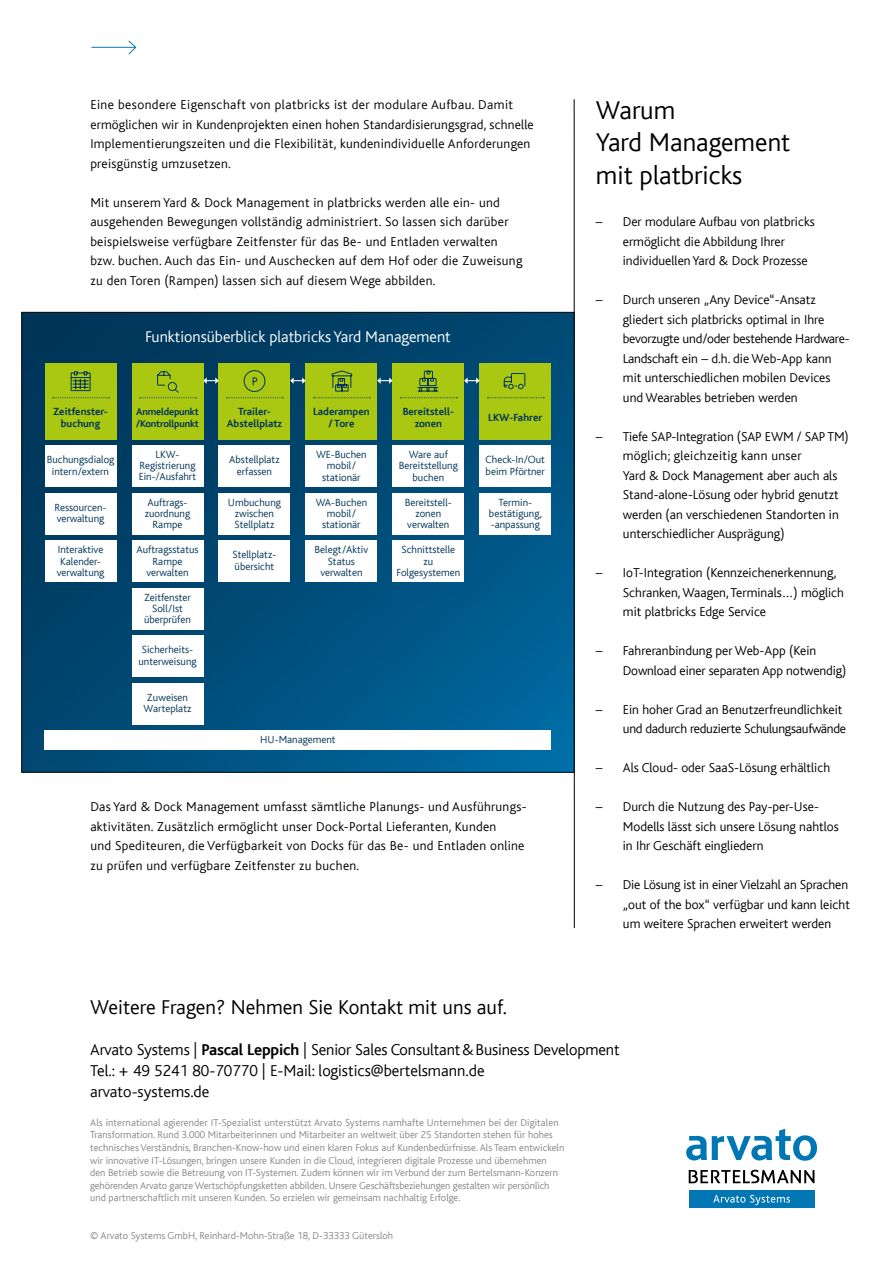
<style>
.page{position:relative;width:893px;height:1263px;background:#fff}
.page>*{position:absolute;margin:0;border:0;box-sizing:border-box;transform-origin:0 0}
.H2_grau{font:300 27px/32.4px "Bliss";color:#000}
.H3_grau{font:300 21px "Bliss";color:#000}
.Fliesstext_grau{font:300 16.5px "Bliss";letter-spacing:-.01em;color:#000}
.t1{font:300 16.35px "Bliss";color:#fff}
.Fließtext{font:300 13.5px/19.5px "Bliss";color:#000}
.Fließtext-2{font:300 13.5px/19.5px "Bliss";letter-spacing:.02em;color:#000}
.t2{font:300 10.8px/11.4px "Bliss";color:#003457;text-align:center}
.t3{font:700 10.8px/11.4px "Bliss";color:#003457;text-align:center}
.t4{font:300 10.5px/12.6px "Bliss";color:#878787}
.t5{font:700 10.35px/11.4px "Bliss";letter-spacing:-.02em;color:#003457}
.s1{font-weight:700}
</style>
<div class="page">
<hr style="left:574px;top:99px;width:1px;height:829px;background:#000">
<hr style="left:92px;top:47px;width:44px;height:1px;background:#0779b5">
<svg style="left:128px;top:40px;width:9px;height:15px"></svg>
<div style="left:689px;top:1190px;width:125px;height:18px;background:#0077b4"></div>
<svg style="left:713px;top:1195px;width:77px;height:10px"></svg>
<svg style="left:689px;top:1170px;width:125px;height:13px"></svg>
<svg style="left:686px;top:1129px;width:131px;height:32px"></svg>
<svg style="left:23px;top:314px;width:549px;height:456px;background:#034f79"></svg>
<div style="left:45px;top:364px;width:71px;height:76px;background:#aac811"></div>
<div style="left:132px;top:364px;width:71px;height:76px;background:#aac811"></div>
<div style="left:219px;top:364px;width:71px;height:76px;background:#aac811"></div>
<div style="left:306px;top:364px;width:71px;height:76px;background:#aac811"></div>
<div style="left:393px;top:364px;width:71px;height:76px;background:#aac811"></div>
<div style="left:480px;top:364px;width:71px;height:76px;background:#aac811"></div>
<div style="left:45px;top:445px;width:71px;height:42px;background:#fff"></div>
<div style="left:45px;top:493px;width:71px;height:42px;background:#fff"></div>
<div style="left:45px;top:540px;width:71px;height:42px;background:#fff"></div>
<div style="left:132px;top:445px;width:71px;height:42px;background:#fff"></div>
<div style="left:132px;top:493px;width:71px;height:42px;background:#fff"></div>
<div style="left:132px;top:540px;width:71px;height:42px;background:#fff"></div>
<div style="left:132px;top:588px;width:71px;height:42px;background:#fff"></div>
<div style="left:132px;top:635px;width:71px;height:42px;background:#fff"></div>
<div style="left:132px;top:683px;width:71px;height:42px;background:#fff"></div>
<div style="left:45px;top:730px;width:506px;height:19px;background:#fff"></div>
<div style="left:219px;top:445px;width:71px;height:42px;background:#fff"></div>
<div style="left:219px;top:493px;width:71px;height:42px;background:#fff"></div>
<div style="left:219px;top:540px;width:71px;height:42px;background:#fff"></div>
<div style="left:306px;top:445px;width:71px;height:42px;background:#fff"></div>
<div style="left:306px;top:493px;width:71px;height:42px;background:#fff"></div>
<div style="left:306px;top:540px;width:71px;height:42px;background:#fff"></div>
<div style="left:393px;top:445px;width:71px;height:42px;background:#fff"></div>
<div style="left:393px;top:493px;width:71px;height:42px;background:#fff"></div>
<div style="left:393px;top:540px;width:71px;height:42px;background:#fff"></div>
<div style="left:480px;top:445px;width:71px;height:42px;background:#fff"></div>
<div style="left:480px;top:493px;width:71px;height:42px;background:#fff"></div>
<svg style="left:53px;top:397px;width:56px;height:1px"></svg>
<svg style="left:488px;top:397px;width:56px;height:1px"></svg>
<svg style="left:203px;top:377px;width:16px;height:7px"></svg>
<svg style="left:290px;top:377px;width:16px;height:7px"></svg>
<svg style="left:377px;top:377px;width:16px;height:7px"></svg>
<svg style="left:464px;top:377px;width:16px;height:7px"></svg>
<svg style="left:70px;top:371px;width:21px;height:20px"></svg>
<svg style="left:314px;top:370px;width:56px;height:28px"></svg>
<svg style="left:503px;top:373px;width:23px;height:17px"></svg>
<svg style="left:401px;top:370px;width:56px;height:28px"></svg>
<svg style="left:140px;top:371px;width:56px;height:27px"></svg>
<svg style="left:227px;top:370px;width:56px;height:28px"></svg>
<p class="Fließtext-2" style="left:90px;top:95px;width:445px">Eine besondere Eigenschaft von platbricks ist der modulare Aufbau. Damit ermöglichen wir in Kundenprojekten einen hohen Standardisierungsgrad, schnelle Implementierungszeiten und die Flexibilität, kundenindividuelle Anforderungen preisgünstig umzusetzen.</p>
<p class="Fließtext-2" style="left:90px;top:193px;width:434px">Mit unserem Yard &amp; Dock Management in platbricks werden alle ein- und ausgehenden Bewegungen vollständig administriert. So lassen sich darüber beispielsweise verfügbare Zeitfenster für das Be- und Entladen verwalten bzw. buchen. Auch das Ein- und Auschecken auf dem Hof oder die Zuweisung zu den Toren (Rampen) lassen sich auf diesem Wege abbilden.</p>
<p class="t1" style="left:145px;top:328px;width:307px">Funktionsüberblick platbricks Yard Management</p>
<p class="t3" style="left:53px;top:406px;width:56px">Zeitfenster&shy;buchung</p>
<p class="t5" style="left:136px;top:406px;width:64px">Anmeldepunkt /Kontrollpunkt</p>
<p class="t3" style="left:227px;top:406px;width:57px">Trailer-<br>Abstellplatz</p>
<p class="t3" style="left:313px;top:406px;width:58px">Laderampen / Tore</p>
<p class="t3" style="left:403px;top:406px;width:53px">Bereitstell - zonen</p>
<p class="t3" style="left:488px;top:412px;width:56px">LKW-Fahrer</p>
<p class="t2" style="left:47px;top:454px;width:69px">Buchungsdialog intern/extern</p>
<p class="t2" style="left:54px;top:502px;width:54px;text-align:left">Ressourcen&shy;verwaltung</p>
<p class="t2" style="left:57px;top:544px;width:49px">Interaktive<br>Kalender&shy;verwaltung</p>
<p class="t2" style="left:139px;top:448px;width:59px">LKW-<br>Registrierung<br>Ein-/Ausfahrt</p>
<p class="t2" style="left:145px;top:496px;width:47px">Auftrags&shy;zuordnung<br>Rampe</p>
<p class="t2" style="left:136px;top:544px;width:64px">Auftragsstatus<br>Rampe verwalten</p>
<p class="t2" style="left:144px;top:591px;width:48px">Zeitfenster<br>Soll/Ist überprüfen</p>
<p class="t2" style="left:138px;top:644px;width:60px">Sicherheits&shy;unterweisung</p>
<p class="t2" style="left:144px;top:692px;width:49px">Zuweisen<br>Warteplatz</p>
<p class="t2" style="left:316px;top:449px;width:52px">WE-Buchen mobil/ stationär</p>
<p class="t2" style="left:316px;top:496px;width:53px">WA-Buchen mobil/ stationär</p>
<p class="t2" style="left:315px;top:544px;width:55px">Belegt/Aktiv<br>Status verwalten</p>
<p class="t2" style="left:399px;top:449px;width:60px">Ware auf<br>Bereitstellung buchen</p>
<p class="t2" style="left:405px;top:496px;width:48px">Bereitstell&shy;zonen verwalten</p>
<p class="t2" style="left:396px;top:544px;width:65px">Schnittstelle zu<br>Folgesystemen</p>
<p class="t2" style="left:229px;top:454px;width:52px">Abstellplatz erfassen</p>
<p class="t2" style="left:228px;top:496px;width:54px">Umbuchung zwischen<br>Stellplatz</p>
<p class="t2" style="left:233px;top:549px;width:45px;text-align:left">Stellplatz&shy;übersicht</p>
<p class="t2" style="left:486px;top:454px;width:61px;text-align:left">Check-In/Out beim Pförtner</p>
<p class="t2" style="left:489px;top:496px;width:55px">Termin&shy;bestätigung, -anpassung</p>
<p class="t2" style="left:260px;top:734px;width:77px">HU-Management</p>
<p class="Fließtext-2" style="left:90px;top:797px;width:436px">Das Yard &amp; Dock Management umfasst sämtliche Planungs- und Ausführungs&shy;aktivitäten. Zusätzlich ermöglicht unser Dock-Portal Lieferanten, Kunden<br>und Spediteuren, die Verfügbarkeit von Docks für das Be- und Entladen online zu prüfen und verfügbare Zeitfenster zu buchen.</p>
<p class="H2_grau" style="left:596px;top:94px;width:196px">Warum<br>Yard Management mit platbricks</p>
<p class="Fließtext" style="left:623px;top:212px;width:193px;text-indent:-27px">– Der modulare Aufbau von platbricks ermöglicht die Abbildung Ihrer individuellen Yard &amp; Dock Prozesse</p>
<p class="Fließtext" style="left:623px;top:290px;width:228px;text-indent:-27px">– Durch unseren „Any Device“-Ansatz gliedert sich platbricks optimal in Ihre bevorzugte und/oder bestehende Hardware-Landschaft ein – d.h. die Web-App kann mit unterschiedlichen mobilen Devices und Wearables betrieben werden</p>
<p class="Fließtext" style="left:623px;top:427px;width:227px;text-indent:-27px">– Tiefe SAP-Integration (SAP EWM / SAP TM) möglich; gleichzeitig kann unser<br>Yard &amp; Dock Management aber auch als Stand-alone-Lösung oder hybrid genutzt werden (an verschiedenen Standorten in unterschiedlicher Ausprägung)</p>
<p class="Fließtext" style="left:623px;top:563px;width:223px;text-indent:-27px">– IoT-Integration (Kennzeichenerkennung,<br>Schranken, Waagen, Terminals…) möglich mit platbricks Edge Service</p>
<p class="Fließtext" style="left:623px;top:641px;width:225px;text-indent:-27px">– Fahreranbindung per Web-App (Kein<br>Download einer separaten App notwendig)</p>
<p class="Fließtext" style="left:596px;top:700px;width:252px;text-align:right">– Ein hoher Grad an Benutzerfreundlichkeit und dadurch reduzierte Schulungsaufwände</p>
<p class="Fließtext" style="left:596px;top:758px;width:236px">– Als Cloud- oder SaaS-Lösung erhältlich</p>
<p class="Fließtext" style="left:623px;top:797px;width:217px;text-indent:-27px">– Durch die Nutzung des Pay-per-Use-<br>Modells lässt sich unsere Lösung nahtlos in Ihr Geschäft eingliedern</p>
<p class="Fließtext" style="left:623px;top:875px;width:229px;text-indent:-27px">– Die Lösung ist in einer Vielzahl an Sprachen „out of the box“ verfügbar und kann leicht um weitere Sprachen erweitert werden</p>
<p class="H3_grau" style="left:90px;top:996px;width:418px">Weitere Fragen? Nehmen Sie Kontakt mit uns auf.</p>
<p class="Fliesstext_grau" style="left:90px;top:1041px;width:531px">Arvato Systems | <span class="s1">Pascal Leppich</span> | Senior Sales Consultant&amp;Business Development</p>
<p class="Fliesstext_grau" style="left:90px;top:1062px;width:396px">Tel.: + 49 5241 80-70770 | E-Mail: logistics@bertelsmann.de</p>
<p class="Fliesstext_grau" style="left:90px;top:1083px;width:121px">arvato-systems.de</p>
<p class="t4" style="left:90px;top:1116px;width:476px">Als international agierender IT-Spezialist unterstützt Arvato Systems namhafte Unternehmen bei der Digitalen Transformation. Rund 3.000 Mitarbeiterinnen und Mitarbeiter an weltweit über 25 Standorten stehen für hohes technisches Verständnis, Branchen-Know-how und einen klaren Fokus auf Kundenbedürfnisse. Als Team entwickeln wir innovative IT-Lösungen, bringen unsere Kunden in die Cloud, integrieren digitale Prozesse und übernehmen den Betrieb sowie die Betreuung von IT-Systemen. Zudem können wir im Verbund der zum Bertelsmann-Konzern gehörenden Arvato ganze Wertschöpfungsketten abbilden. Unsere Geschäftsbeziehungen gestalten wir persönlich und partnerschaftlich mit unseren Kunden. So erzielen wir gemeinsam nachhaltig Erfolge.</p>
<p class="t4" style="left:90px;top:1230px;width:304px">© Arvato Systems GmbH, Reinhard-Mohn-Straße 18, D-33333 Gütersloh</p>
</div>
